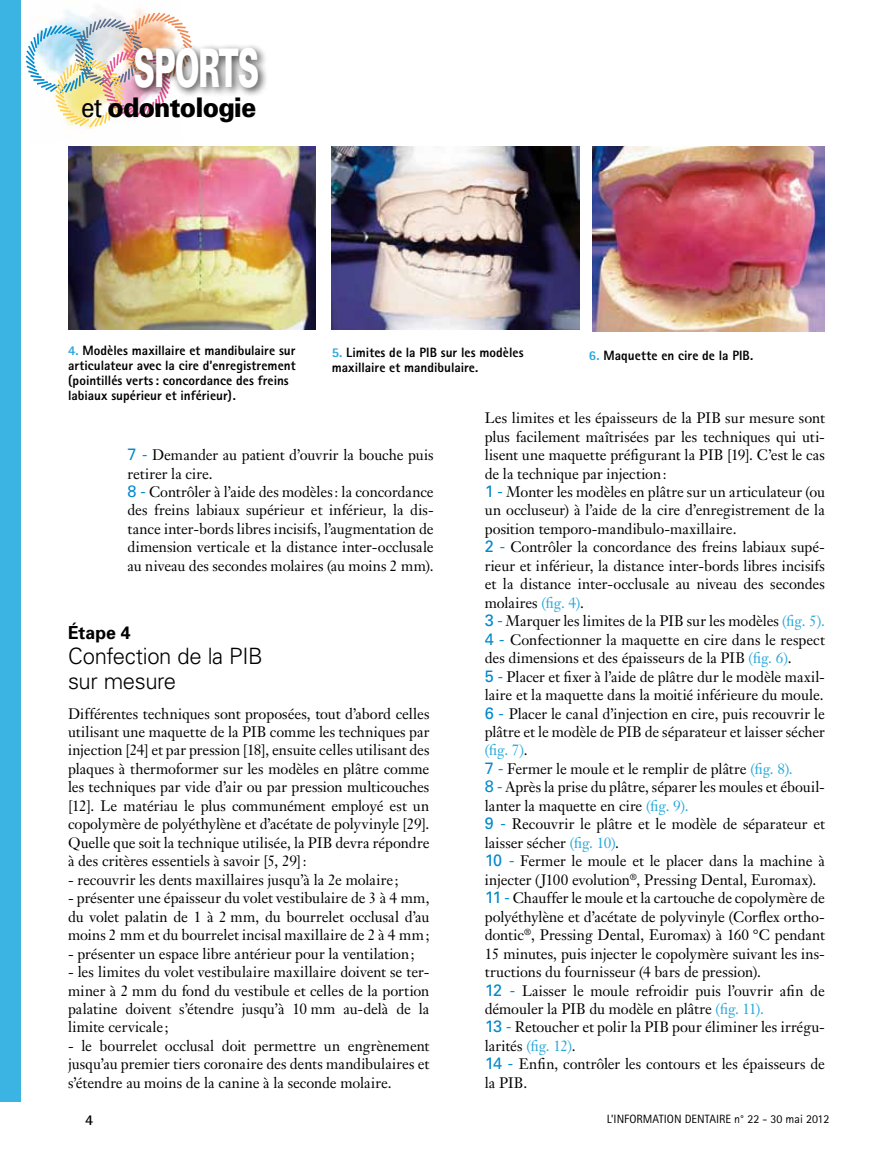
<style>
.page{position:relative;width:893px;height:1149px;background:#fff}
.page>*{position:absolute;margin:0;border:0;box-sizing:border-box;transform-origin:0 0}
.t1{font:900 53.25px "Univers";letter-spacing:-.03em;color:#fff;scale:.56 1}
.t2{font:900 27px "Univers";letter-spacing:-.03em;color:#000;scale:.9 1}
.t3{font:300 22.5px/24.8px "Univers";letter-spacing:-.015em;color:#000}
.t4{font:700 18px "Univers";color:#000}
.t5{font:15px/18.5px "Janson Text";color:#000;text-align:justify}
.t6{font:700 15px "Rotis Sans Serif";color:#000}
.t7{font:800 13.5px/15px "Rotis Sans Serif";color:#000}
.t8{font:12px "Rotis Sans Serif";color:#000}
.s1{font-weight:400}
.s2{color:#28a9dc}
.s3{font-family:"Univers";font-size:16.5px;color:#0089ce}
</style>
<div class="page">
<div style="left:0;top:0;width:21px;height:1101px;background:#3cb4e3"></div>
<img style="left:25px;top:11px;width:167px;height:118px">
<div style="left:130px;top:43px;width:139px;height:55px;background:#000;opacity:.75"></div>
<img style="left:68px;top:147px;width:248px;height:182px">
<img style="left:593px;top:147px;width:232px;height:185px">
<img style="left:331px;top:147px;width:248px;height:182px">
<h1 class="t1" style="left:133px;top:35px;width:226px">SpoRTS</h1>
<h2 class="t2" style="left:81px;top:90px;width:196px"><span class="s1">et</span> odontologie</h2>
<p class="t7" style="left:68px;top:343px;width:229px"><span class="s2">4.</span> Modèles maxillaire et mandibulaire sur articulateur avec la cire d’enregistrement (pointillés verts: concordance des freins labiaux supérieur et inférieur).</p>
<p class="t7" style="left:332px;top:345px;width:194px"><span class="s2">5.</span> Limites de la PIB sur les modèles maxillaire et mandibulaire.</p>
<p class="t7" style="left:589px;top:347px;width:166px"><span class="s2">6.</span> Maquette en cire de la PIB.</p>
<p class="t5" style="left:128px;top:445px;width:308px;text-align:left"><span class="s3">7 -</span> Demander au patient d’ouvrir la bouche puis retirer la cire.<br><span class="s3">8 -</span> Contrôler à l’aide des modèles: la concordance des freins labiaux supérieur et inférieur, la dis&shy;tance inter-bords libres incisifs, l’augmentation de dimension verticale et la distance inter-occlusale au niveau des secondes molaires (au moins 2 mm).</p>
<p class="t4" style="left:68px;top:621px;width:64px">Étape 4</p>
<h3 class="t3" style="left:68px;top:643px;width:196px">Confection de la PIB sur mesure</h3>
<p class="t5" style="left:68px;top:703px;width:363px">Différentes techniques sont proposées, tout d’abord celles utilisant une maquette de la PIB comme les techniques par injection [24] et par pression [18], ensuite celles utilisant des plaques à thermoformer sur les modèles en plâtre comme les techniques par vide d’air ou par pression multicouches [12]. Le matériau le plus communément employé est un copolymère de polyéthylène et d’acétate de polyvinyle [29].<br>Quelle que soit la technique utilisée, la PIB devra répondre à des critères essentiels à savoir [5, 29]:</p>
<p class="t5" style="left:68px;top:869px;width:332px">- recouvrir les dents maxillaires jusqu’à la 2e molaire;</p>
<p class="t5" style="left:68px;top:888px;width:363px">- présenter une épaisseur du volet vestibulaire de 3 à 4 mm, du volet palatin de 1 à 2 mm, du bourrelet occlusal d’au moins 2 mm et du bourrelet incisal maxillaire de 2 à 4 mm;</p>
<p class="t5" style="left:68px;top:943px;width:348px">- présenter un espace libre antérieur pour la ventilation;</p>
<p class="t5" style="left:68px;top:962px;width:363px">- les limites du volet vestibulaire maxillaire doivent se ter&shy;miner à 2 mm du fond du vestibule et celles de la portion palatine doivent s’étendre jusqu’à 10 mm au-delà de la limite cervicale;</p>
<p class="t5" style="left:68px;top:1036px;width:363px">- le bourrelet occlusal doit permettre un engrènement jusqu’au premier tiers coronaire des dents mandibulaires et s’étendre au moins de la canine à la seconde molaire.</p>
<p class="t5" style="left:485px;top:408px;width:342px;text-align:left">Les limites et les épaisseurs de la PIB sur mesure sont plus facilement maîtrisées par les techniques qui uti&shy;lisent une maquette préfigurant la PIB [19]. C’est le cas de la technique par injection:<br><span class="s3">1 -</span> Monter les modèles en plâtre sur un articulateur (ou un occluseur) à l’aide de la cire d’enregistrement de la position temporo-mandibulo-maxillaire.<br><span class="s3">2 -</span> Contrôler la concordance des freins labiaux supé&shy;rieur et inférieur, la distance inter-bords libres incisifs et la distance inter-occlusale au niveau des secondes molaires <span class="s2">(fig. 4)</span>.<br><span class="s3">3 -</span> Marquer les limites de la PIB sur les modèles <span class="s2">(fig. 5).<br></span><span class="s3">4 -</span> Confectionner la maquette en cire dans le respect des dimensions et des épaisseurs de la PIB <span class="s2">(fig. 6)</span>.<br><span class="s3">5 -</span> Placer et fixer à l’aide de plâtre dur le modèle maxil&shy;laire et la maquette dans la moitié inférieure du moule.<br><span class="s3">6 -</span> Placer le canal d’injection en cire, puis recouvrir le plâtre et le modèle de PIB de séparateur et laisser sécher <span class="s2">(fig. 7)</span>.<br><span class="s3">7 -</span> Fermer le moule et le remplir de plâtre <span class="s2">(fig. 8).<br></span><span class="s3">8 -</span> Après la prise du plâtre, séparer les moules et ébouil&shy;lanter la maquette en cire <span class="s2">(fig. 9).<br></span><span class="s3">9 -</span> Recouvrir le plâtre et le modèle de séparateur et laisser sécher <span class="s2">(fig. 10)</span>.<br><span class="s3">10 -</span> Fermer le moule et le placer dans la machine à injecter (J100 evolution<sup>®</sup>, Pressing Dental, Euromax).<br><span class="s3">11 -</span> Chauffer le moule et la cartouche de copolymère de polyéthylène et d’acétate de polyvinyle (Corflex ortho&shy;dontic<sup>®</sup>, Pressing Dental, Euromax) à 160 °C pendant 15 minutes, puis injecter le copolymère suivant les ins&shy;tructions du fournisseur (4 bars de pression).<br><span class="s3">12 -</span> Laisser le moule refroidir puis l’ouvrir afin de démouler la PIB du modèle en plâtre <span class="s2">(fig. 11).<br></span><span class="s3">13 -</span> Retoucher et polir la PIB pour éliminer les irrégu&shy;larités <span class="s2">(fig. 12)</span>.<br><span class="s3">14 -</span> Enfin, contrôler les contours et les épaisseurs de la PIB.</p>
<p class="t6" style="left:85px;top:1110px;width:10px">4</p>
<p class="t8" style="left:607px;top:1111px;width:224px">L’INFORMATION DENTAIRE n° 22 - 30 mai 2012</p>
</div>
